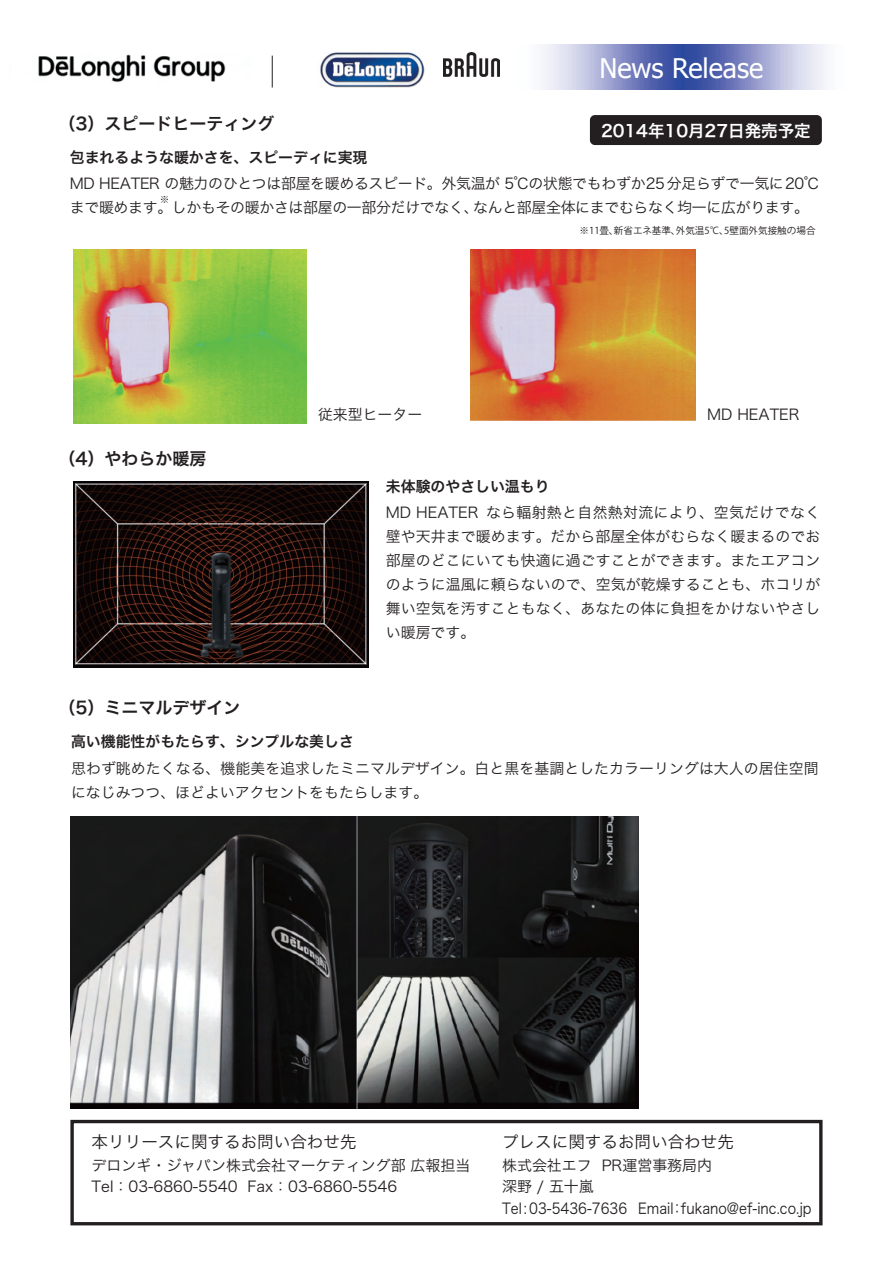
<style>
.page{position:relative;width:893px;height:1263px;background:#fff}
.page>*{position:absolute;margin:0;border:0;box-sizing:border-box;transform-origin:0 0}
.t1{font:27px "Tahoma";color:#fff}
.t2{font:16.95px "Hira Kaku Pro W6";color:#231f20}
.t3{font:16.5px "Hira Kaku Pro W3";color:#231f20}
.t4{font:16.5px "Hira Kaku Pro W6";color:#fff}
.t5{font:15px/21.8px "Hira Kaku Pro W3";color:#231f20}
.t6{font:14.85px/24px "Hira Kaku Pro W3";color:#231f20;text-align:justify}
.t7{font:14.85px/24px "Hira Kaku Pro W3";letter-spacing:-.02em;color:#231f20}
.t8{font:14.85px "Hira Kaku Pro W6";color:#231f20}
.t9{font:9.6px "Koz Go Pro";color:#231f20}
</style>
<div class="page">
<svg style="left:542px;top:45px;width:283px;height:45px;background:#929bcb"></svg>
<img style="left:320px;top:52px;width:105px;height:36px">
<img style="left:444px;top:53px;width:56px;height:23px">
<img style="left:38px;top:54px;width:188px;height:29px">
<hr style="left:272px;top:56px;width:1px;height:32px;background:#231f20">
<img style="left:470px;top:250px;width:225px;height:170px">
<img style="left:74px;top:249px;width:232px;height:174px">
<img style="left:74px;top:481px;width:295px;height:186px">
<img style="left:71px;top:816px;width:567px;height:292px">
<div style="left:70px;top:1120px;width:752px;height:105px;border:3px solid #231f20"></div>
<div style="left:590px;top:115px;width:232px;height:30px;background:#231f20;border-radius:5px"></div>
<p class="t2" style="left:58px;top:108px;width:218px">（3）スピードヒーティング</p>
<p class="t8" style="left:70px;top:144px;width:299px">包まれるような暖かさを、スピーディに実現</p>
<h1 class="t1" style="left:599px;top:51px;width:165px">News Release</h1>
<p class="t4" style="left:601px;top:116px;width:211px">2014年10月27日発売予定</p>
<p class="t7" style="left:70px;top:170px;width:751px">MD HEATER の魅力のひとつは部屋を暖めるスピード。外気温が 5℃の状態でもわずか25分足らずで一気に20℃まで暖めます。しかもその暖かさは部屋の一部分だけでなく、なんと部屋全体にまでむらなく均一に広がります。</p>
<p class="t9" style="left:160px;top:193px;width:11px">※</p>
<p class="t9" style="left:579px;top:224px;width:238px">※11畳、新省エネ基準、外気温5℃、5壁面外気接触の場合</p>
<p class="t2" style="left:58px;top:443px;width:150px">（4）やわらか暖房</p>
<p class="t2" style="left:58px;top:692px;width:184px">（5）ミニマルデザイン</p>
<p class="t6" style="left:318px;top:401px;width:106px">従来型ヒーター</p>
<p class="t6" style="left:707px;top:401px;width:94px">MD HEATER</p>
<p class="t8" style="left:386px;top:473px;width:165px">未体験のやさしい温もり</p>
<p class="t6" style="left:386px;top:500px;width:436px">MD HEATER なら輻射熱と自然熱対流により、空気だけでなく壁や天井まで暖めます。だから部屋全体がむらなく暖まるのでお部屋のどこにいても快適に過ごすことができます。またエアコンのように温風に頼らないので、空気が乾燥することも、ホコリが舞い空気を汚すこともなく、あなたの体に負担をかけないやさしい暖房です。</p>
<p class="t8" style="left:71px;top:728px;width:284px">高い機能性がもたらす、シンプルな美しさ</p>
<p class="t6" style="left:71px;top:755px;width:749px">思わず眺めたくなる、機能美を追求したミニマルデザイン。白と黒を基調としたカラーリングは大人の居住空間になじみつつ、ほどよいアクセントをもたらします。</p>
<p class="t3" style="left:92px;top:1127px;width:267px">本リリースに関するお問い合わせ先</p>
<p class="t5" style="left:92px;top:1153px;width:380px">デロンギ・ジャパン株式会社マーケティング部 広報担当<br>Tel：03-6860-5540 Fax：03-6860-5546</p>
<p class="t3" style="left:502px;top:1127px;width:233px">プレスに関するお問い合わせ先</p>
<p class="t5" style="left:502px;top:1153px;width:311px">株式会社エフ PR運営事務局内　<br>深野 / 五十嵐<br>Tel : 03-5436-7636　Email：fukano@ef-inc.co.jp</p>
</div>
